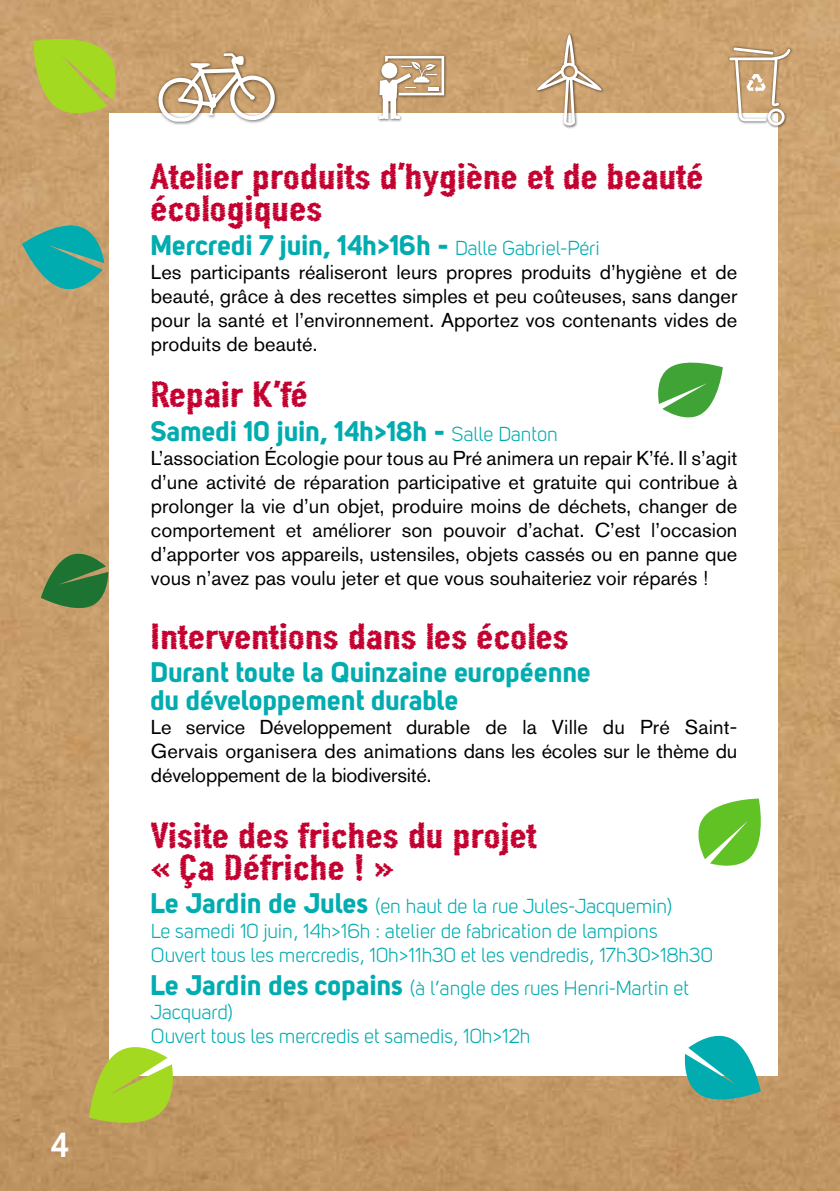
<style>
.page{position:relative;width:840px;height:1191px;background:#fff}
.page>*{position:absolute;margin:0;border:0;box-sizing:border-box;transform-origin:0 0}
.t1{font:36px/32px "Scribble";color:#c3002f}
.t2{font:500 36px "Akzidenz Grotesk BQ";color:#fff;scale:.92 1}
.t3{font:28px/28px "Uni Sans Bold";color:#00acaf}
.t4{font:20px/24px "Akzidenz Grotesk BQ";color:#000;text-align:justify}
.t5{font:20px/24px "Uni Sans Book";color:#00acaf}
.s1{font-family:"Uni Sans Book";font-size:20px}
.s2{font-family:"Uni Sans Bold";font-size:28px}
</style>
<div class="page">
<img style="left:0;top:0;width:839px;height:1191px">
<div style="left:109px;top:113px;width:668px;height:963px;background:#fff"></div>
<svg style="left:33px;top:33px;width:83px;height:87px;background:#b0c53d"></svg>
<svg style="left:41px;top:552px;width:67px;height:62px;background:#5f8348"></svg>
<svg style="left:22px;top:220px;width:82px;height:73px;background:#55a693"></svg>
<div style="left:377px;top:54px;width:70px;height:68px;background:#000;opacity:.6"></div>
<svg style="left:379px;top:56px;width:65px;height:63px"></svg>
<div style="left:155px;top:50px;width:124px;height:75px;background:#000;opacity:.6"></div>
<svg style="left:158px;top:53px;width:117px;height:69px"></svg>
<div style="left:534px;top:32px;width:70px;height:97px;background:#000;opacity:.6"></div>
<svg style="left:535px;top:34px;width:67px;height:92px"></svg>
<div style="left:726px;top:45px;width:67px;height:83px;background:#000;opacity:.6"></div>
<svg style="left:729px;top:47px;width:61px;height:79px"></svg>
<svg style="left:89px;top:1045px;width:87px;height:85px;background:#b3ca48"></svg>
<svg style="left:658px;top:362px;width:64px;height:56px"></svg>
<svg style="left:684px;top:1035px;width:76px;height:71px"></svg>
<svg style="left:698px;top:798px;width:63px;height:67px"></svg>
<h1 class="t2" style="left:51px;top:1122px;width:22px">4</h1>
<h1 class="t1" style="left:151px;top:159px;width:554px">Atelier produits d’hygiène et de beauté écologiques</h1>
<h2 class="t3" style="left:151px;top:230px;width:450px">Mercredi 7 juin, 14h&gt;16h - <span class="s1">Dalle Gabriel-Péri</span></h2>
<p class="t4" style="left:151px;top:260px;width:587px">Les participants réaliseront leurs propres produits d’hygiène et de beauté, grâce à des recettes simples et peu coûteuses, sans danger pour la santé et l’environnement. Apportez vos contenants vides de produits de beauté.</p>
<h1 class="t1" style="left:151px;top:376px;width:159px">Repair K’fé</h1>
<h2 class="t3" style="left:151px;top:416px;width:408px">Samedi 10 juin, 14h&gt;18h - <span class="s1">Salle Danton</span></h2>
<p class="t4" style="left:151px;top:445px;width:587px">L’association Écologie pour tous au Pré animera un repair K’fé. Il s’agit d’une activité de réparation participative et gratuite qui contribue à prolonger la vie d’un objet, produire moins de déchets, changer de comportement et améliorer son pouvoir d’achat. C’est l’occasion d’apporter vos appareils, ustensiles, objets cassés ou en panne que vous n’avez pas voulu jeter et que vous souhaiteriez voir réparés !</p>
<h1 class="t1" style="left:151px;top:618px;width:420px">Interventions dans les écoles</h1>
<h2 class="t3" style="left:151px;top:657px;width:442px">Durant toute la Quinzaine européenne du développement durable</h2>
<p class="t4" style="left:151px;top:715px;width:587px">Le service Développement durable de la Ville du Pré Saint-Gervais organisera des animations dans les écoles sur le thème du développement de la biodiversité.</p>
<h1 class="t1" style="left:151px;top:817px;width:387px">Visite des friches du projet « Ça Défriche ! »</h1>
<p class="t5" style="left:151px;top:894px;width:563px"><span class="s2">Le Jardin de Jules</span> (en haut de la rue Jules-Jacquemin)<br>Le samedi 10 juin, 14h&gt;16h : atelier de fabrication de lampions<br>Ouvert tous les mercredis, 10h&gt;11h30 et les vendredis, 17h30&gt;18h30</p>
<p class="t5" style="left:151px;top:976px;width:539px"><span class="s2">Le Jardin des copains</span> (à l’angle des rues Henri-Martin et<br>Jacquard)<br>Ouvert tous les mercredis et samedis, 10h&gt;12h</p>
</div>
